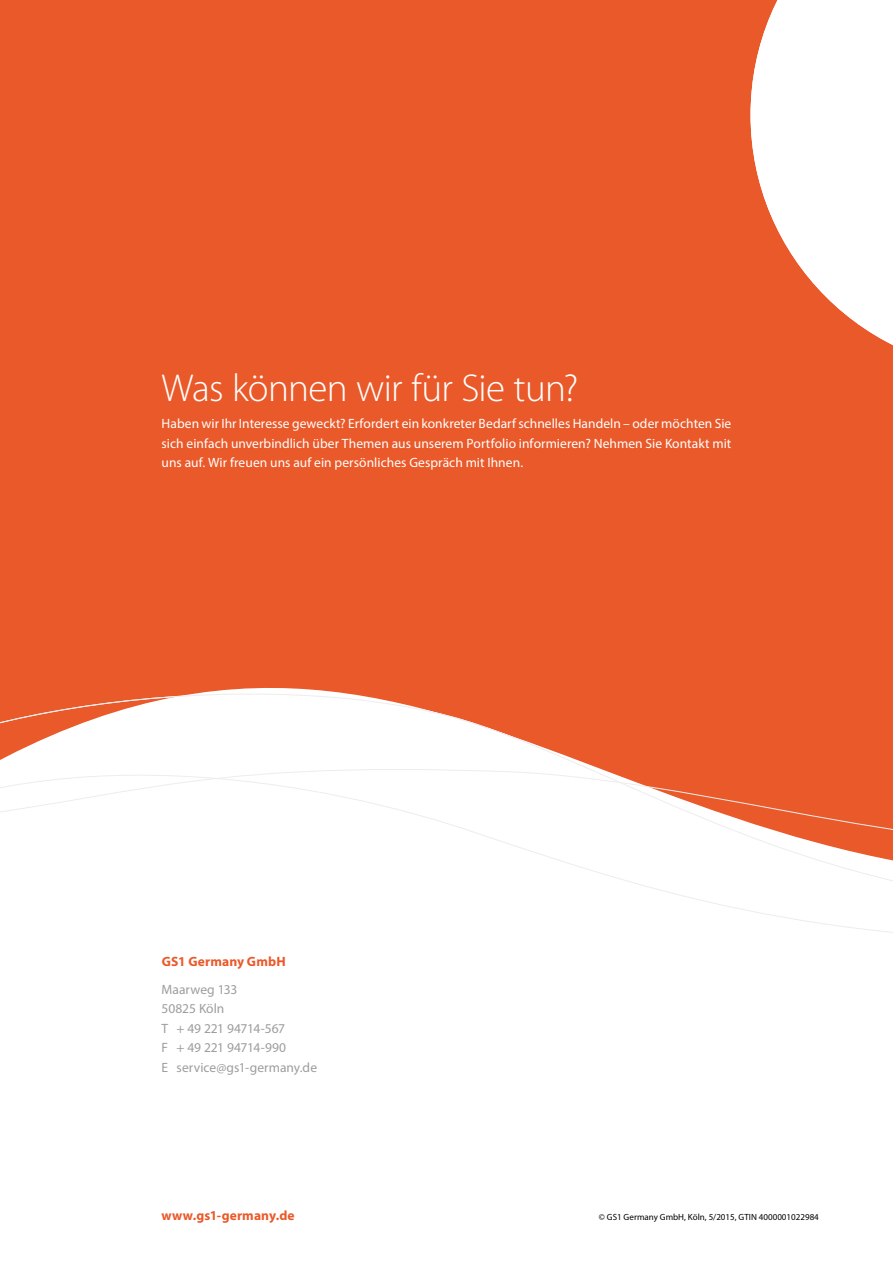
<style>
.page{position:relative;width:893px;height:1263px;background:#ea5929}
.page>*{position:absolute;margin:0;border:0;box-sizing:border-box;transform-origin:0 0}
.t1{font:300 39px "Myriad Pro";letter-spacing:-.02em;color:#fff}
.t2{font:13.5px/19.5px "Myriad Pro";letter-spacing:.005em;color:#fff;text-align:justify}
.t3{font:13.5px/19.5px "Myriad Pro";color:#9d9d9c}
.t4{font:700 13.5px "Myriad Pro";letter-spacing:.01em;color:#ea5929}
.t5{font:9px "Myriad Pro";color:#000}
</style>
<div class="page">
<div style="left:0;top:961px;width:893px;height:302px;background:#fff"></div>
<div style="left:0;top:932px;width:893px;height:29px;background:#fff"></div>
<svg style="left:0;top:688px;width:893px;height:244px"></svg>
<svg style="left:750px;top:0;width:143px;height:345px;fill:#fff"></svg>
<h1 class="t1" style="left:162px;top:367px;width:418px">Was können wir für Sie tun?</h1>
<p class="t2" style="left:162px;top:414px;width:571px">Haben wir Ihr Interesse geweckt? Erfordert ein konkreter Bedarf schnelles Handeln – oder möchten Sie sich einfach unverbindlich über Themen aus unserem Portfolio informieren? Nehmen Sie Kontakt mit uns auf. Wir freuen uns auf ein persönliches Gespräch mit Ihnen.</p>
<p class="t4" style="left:162px;top:953px;width:125px">GS1 Germany GmbH</p>
<p class="t3" style="left:162px;top:979px;width:157px">Maarweg 133<br>50825 Köln<br>T + 49 221 94714-567<br>F + 49 221 94714-990<br>E service@gs1-germany.de</p>
<p class="t4" style="left:162px;top:1207px;width:135px">www.gs1-germany.de</p>
<p class="t5" style="left:599px;top:1212px;width:222px">© GS1 Germany GmbH, Köln, 5/2015, GTIN 4000001022984</p>
</div>
